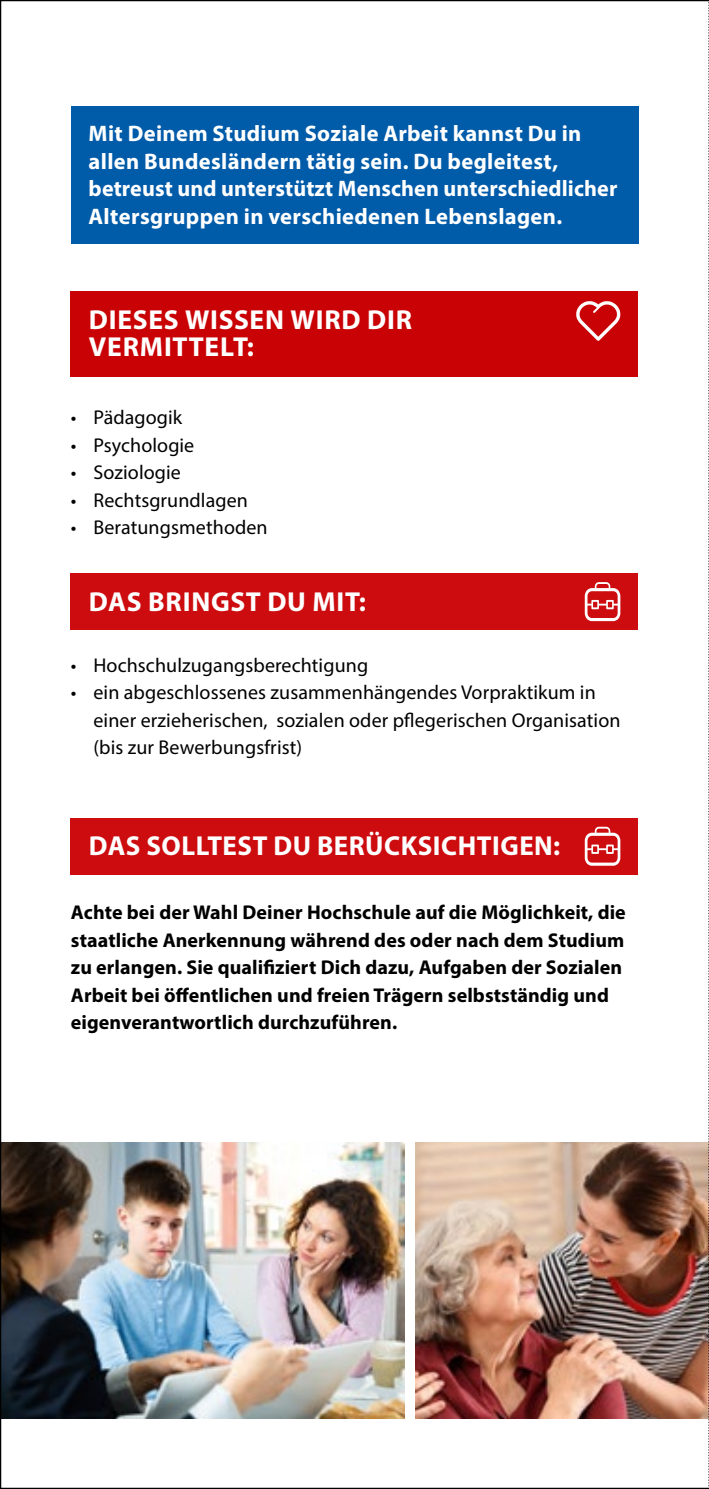
<style>
.page{position:relative;width:709px;height:1489px;background:#fff}
.page>*{position:absolute;margin:0;border:0;box-sizing:border-box;transform-origin:0 0}
.t1{font:700 27.5px "Myriad Pro";letter-spacing:.02em;color:#fff}
.t2{font:700 22.5px/27.5px "Myriad Pro";letter-spacing:.015em;color:#fff}
.t3{font:700 20px/27.5px "Myriad Pro";letter-spacing:.005em;color:#000}
.t4{font:20px/27.5px "Myriad Pro";letter-spacing:.005em;color:#000}
</style>
<div class="page">
<img style="left:0;top:0;width:708px;height:1488px">
<svg style="left:708px;top:0;width:1px;height:1489px"></svg>
<p class="t2" style="left:89px;top:119px;width:494px">Mit Deinem Studium Soziale Arbeit kannst Du in</p>
<p class="t2" style="left:89px;top:147px;width:471px">allen Bundesländern tätig sein. Du begleitest,</p>
<p class="t2" style="left:89px;top:174px;width:530px">betreust und unterstützt Menschen unterschiedlicher<br>Altersgruppen in verschiedenen Lebenslagen.</p>
<p class="t1" style="left:89px;top:301px;width:325px">DIESES WISSEN WIRD DIR</p>
<p class="t1" style="left:89px;top:329px;width:166px">VERMITTELT:</p>
<p class="t4" style="left:71px;top:403px;width:113px">• Pädagogik</p>
<p class="t4" style="left:71px;top:431px;width:125px">• Psychologie</p>
<p class="t4" style="left:71px;top:458px;width:111px">• Soziologie</p>
<p class="t4" style="left:71px;top:486px;width:179px">• Rechtsgrundlagen</p>
<p class="t4" style="left:71px;top:513px;width:198px">• Beratungsmethoden</p>
<p class="t1" style="left:89px;top:583px;width:278px">DAS BRINGST DU MIT:</p>
<p class="t4" style="left:71px;top:651px;width:299px">• Hochschulzugangsberechtigung</p>
<p class="t4" style="left:71px;top:678px;width:526px">• ein abgeschlossenes zusammenhängendes Vorpraktikum in</p>
<p class="t4" style="left:93px;top:706px;width:528px">einer erzieherischen, sozialen oder pflegerischen Organisation (bis zur Bewerbungsfrist)</p>
<p class="t1" style="left:89px;top:828px;width:473px">DAS SOLLTEST DU BERÜCKSICHTIGEN:</p>
<p class="t3" style="left:71px;top:898px;width:556px">Achte bei der Wahl Deiner Hochschule auf die Möglichkeit, die staatliche Anerkennung während des oder nach dem Studium zu erlangen. Sie qualifiziert Dich dazu, Aufgaben der Sozialen Arbeit bei öffentlichen und freien Trägern selbstständig und eigenverantwortlich durchzuführen.</p>
</div>
